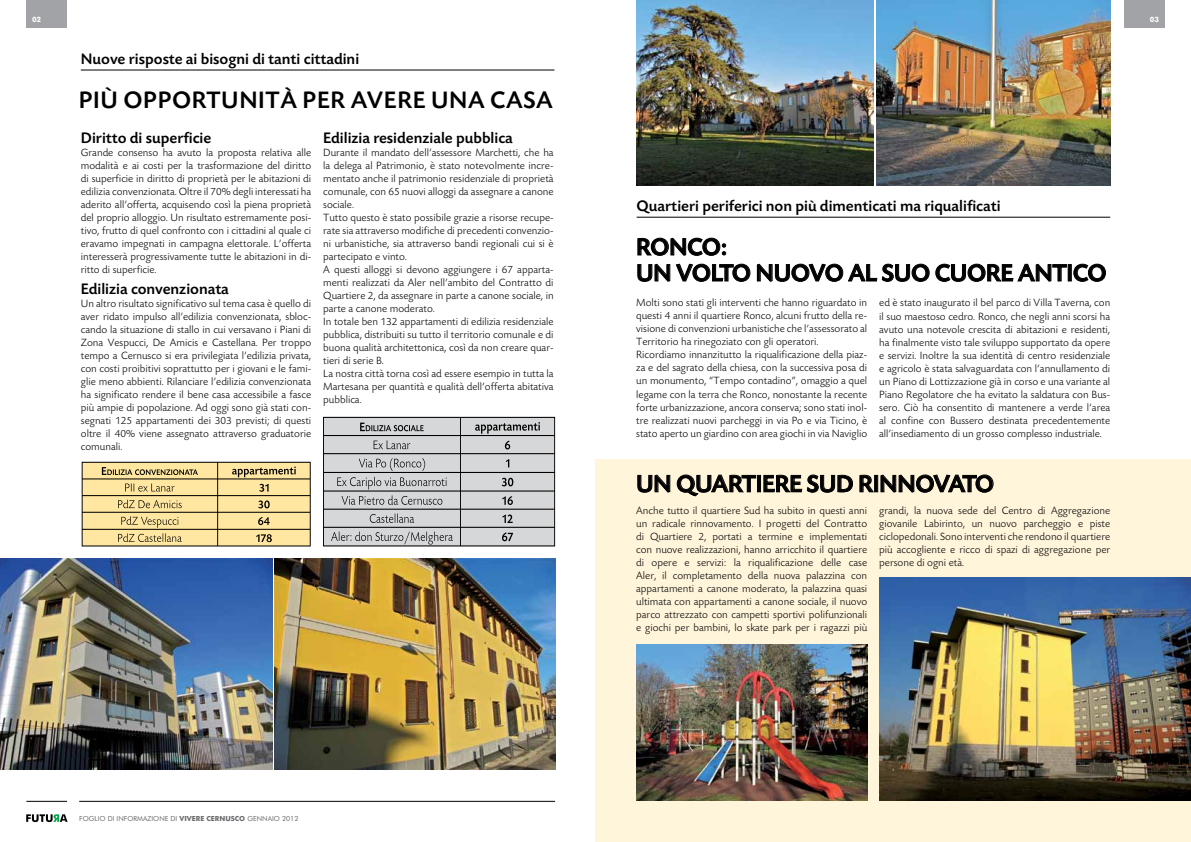
<style>
.page{position:relative;width:1191px;height:842px;background:#fff}
.page>*{position:absolute;margin:0;border:0;box-sizing:border-box;transform-origin:0 0}
.t1{font:500 25px/26px "Today SB";letter-spacing:-.01em;color:#000}
.t2{font:500 25px "Today SB";letter-spacing:.025em;color:#000}
.t3{font:500 16px "Today SB";color:#000}
.t4{font:300 11px/13px "Today SB";color:#000;text-align:justify}
.t5{font:700 7.3px "Futura BT";color:#fff}
.t6{font:7px "Futura BT";color:#6b6c6f}
.s1{font-weight:700}
</style>
<div class="page">
<svg style="left:26px;top:814px;width:42px;height:8px"></svg>
<hr style="left:26px;top:801px;width:41px;height:1px;background:#000">
<hr style="left:79px;top:801px;width:476px;height:1px;background:#000">
<div style="left:1124px;top:0;width:40px;height:27px;background:#a1a3a6"></div>
<img style="left:636px;top:0;width:237px;height:185px">
<img style="left:876px;top:0;width:234px;height:185px">
<div style="left:595px;top:459px;width:596px;height:383px;background:#fff5db"></div>
<div style="left:27px;top:0;width:40px;height:27px;background:#a1a3a6"></div>
<svg style="left:637px;top:238px;width:89px;height:18px"></svg>
<svg style="left:637px;top:264px;width:33px;height:18px"></svg>
<svg style="left:676px;top:264px;width:74px;height:18px"></svg>
<svg style="left:757px;top:264px;width:172px;height:18px"></svg>
<svg style="left:935px;top:264px;width:132px;height:18px"></svg>
<svg style="left:1073px;top:264px;width:33px;height:18px"></svg>
<svg style="left:637px;top:475px;width:33px;height:18px"></svg>
<svg style="left:677px;top:474px;width:79px;height:22px"></svg>
<div style="left:757px;top:475px;width:3px;height:17px;border:1px solid #000"></div>
<svg style="left:763px;top:474px;width:90px;height:19px"></svg>
<svg style="left:859px;top:475px;width:14px;height:17px"></svg>
<div style="left:874px;top:475px;width:3px;height:17px;border:1px solid #000"></div>
<svg style="left:880px;top:474px;width:113px;height:19px"></svg>
<hr style="left:81px;top:70px;width:473px;height:1px;background:#000">
<hr style="left:636px;top:217px;width:474px;height:1px;background:#000">
<img style="left:0;top:559px;width:272px;height:210px">
<img style="left:274px;top:559px;width:281px;height:210px">
<img style="left:879px;top:578px;width:312px;height:222px">
<img style="left:636px;top:645px;width:231px;height:156px">
<hr style="left:82px;top:546px;width:136px;height:1px;background:#000">
<hr style="left:218px;top:546px;width:93px;height:1px;background:#000">
<svg style="left:82px;top:462px;width:229px;height:84px;background:#dec98c"></svg>
<hr style="left:323px;top:546px;width:137px;height:1px;background:#000">
<hr style="left:460px;top:546px;width:95px;height:1px;background:#000">
<svg style="left:323px;top:417px;width:232px;height:129px;background:#bbbdbe"></svg>
<p class="t5" style="left:32px;top:15px;width:11px">02</p>
<p class="t5" style="left:1149px;top:15px;width:11px">03</p>
<h2 class="t3" style="left:81px;top:50px;width:280px">nuove risposte ai bisogni di tanti cittadini</h2>
<h1 class="t2" style="left:79px;top:86px;width:471px">più opportunità per avere una casa</h1>
<h2 class="t3" style="left:81px;top:130px;width:132px">diritto di superficie</h2>
<p class="t4" style="left:81px;top:147px;width:232px">Grande consenso ha avuto la proposta relativa alle modalità e ai costi per la trasformazione del diritto di superficie in diritto di proprietà per le abitazioni di edilizia convenzionata. Oltre il 70% degli interessati ha aderito all’offerta, acquisendo così la piena proprietà del proprio alloggio. Un risultato estremamente posi&shy;tivo, frutto di quel confronto con i cittadini al quale ci eravamo impegnati in campagna elettorale. L’offerta interesserà progressivamente tutte le abitazioni in di&shy;ritto di superficie.</p>
<h2 class="t3" style="left:81px;top:281px;width:150px">edilizia convenzionata</h2>
<p class="t4" style="left:81px;top:298px;width:232px">Un altro risultato significativo sul tema casa è quello di aver ridato impulso all’edilizia convenzionata, sbloc&shy;cando la situazione di stallo in cui versavano i Piani di Zona Vespucci, De Amicis e Castellana. Per troppo tempo a Cernusco si era privilegiata l’edilizia privata, con costi proibitivi soprattutto per i giovani e le fami&shy;glie meno abbienti. Rilanciare l’edilizia convenzionata ha significato rendere il bene casa accessibile a fasce più ampie di popolazione. Ad oggi sono già stati con&shy;segnati 125 appartamenti dei 303 previsti; di questi oltre il 40% viene assegnato attraverso graduatorie comunali.</p>
<h2 class="t3" style="left:323px;top:130px;width:191px">edilizia residenziale pubblica</h2>
<p class="t4" style="left:323px;top:147px;width:232px;text-align:left">Durante il mandato dell’assessore Marchetti, che ha la delega al Patrimonio, è stato notevolmente incre&shy;mentato anche il patrimonio residenziale di proprietà comunale, con 65 nuovi alloggi da assegnare a canone sociale.<br>Tutto questo è stato possibile grazie a risorse recupe&shy;rate sia attraverso modifiche di precedenti convenzio&shy;ni urbanistiche, sia attraverso bandi regionali cui si è partecipato e vinto.<br>A questi alloggi si devono aggiungere i 67 apparta&shy;menti realizzati da Aler nell’ambito del Contratto di Quartiere 2, da assegnare in parte a canone sociale, in parte a canone moderato.<br>In totale ben 132 appartamenti di edilizia residenziale pubblica, distribuiti su tutto il territorio comunale e di buona qualità architettonica, così da non creare quar&shy;tieri di serie B.<br>La nostra città torna così ad essere esempio in tutta la Martesana per quantità e qualità dell’offerta abitativa pubblica.</p>
<p class="t6" style="left:79px;top:814px;width:221px">FOGLIO DI INFORMAZIONE DI <span class="s1">VIVERE CERNUSCO</span> GENNAIO 2012</p>
<h2 class="t3" style="left:636px;top:198px;width:365px">quartieri periferici non più dimenticati ma riqualificati</h2>
<h1 class="t1" style="left:636px;top:235px;width:472px">ronco:<br>un volto nuovo al suo cuore antico</h1>
<p class="t4" style="left:636px;top:297px;width:232px;text-align:left">Molti sono stati gli interventi che hanno riguardato in questi 4 anni il quartiere Ronco, alcuni frutto della re&shy;visione di convenzioni urbanistiche che l’assessorato al Territorio ha rinegoziato con gli operatori.<br>Ricordiamo innanzitutto la riqualificazione della piaz&shy;za e del sagrato della chiesa, con la successiva posa di un monumento, “Tempo contadino”, omaggio a quel legame con la terra che Ronco, nonostante la recente forte urbanizzazione, ancora conserva; sono stati inol&shy;tre realizzati nuovi parcheggi in via Po e via Ticino, è stato aperto un giardino con area giochi in via Naviglio</p>
<p class="t4" style="left:879px;top:297px;width:232px">ed è stato inaugurato il bel parco di Villa Taverna, con il suo maestoso cedro. Ronco, che negli anni scorsi ha avuto una notevole crescita di abitazioni e residenti, ha finalmente visto tale sviluppo supportato da opere e servizi. Inoltre la sua identità di centro residenziale e agricolo è stata salvaguardata con l’annullamento di un Piano di Lottizzazione già in corso e una variante al Piano Regolatore che ha evitato la saldatura con Bus&shy;sero. Ciò ha consentito di mantenere a verde l’area al confine con Bussero destinata precedentemente all’insediamento di un grosso complesso industriale.</p>
<h1 class="t1" style="left:636px;top:471px;width:359px">un quartiere sud rinnovato</h1>
<p class="t4" style="left:636px;top:505px;width:232px">Anche tutto il quartiere Sud ha subito in questi anni un radicale rinnovamento. I progetti del Contratto di Quartiere 2, portati a termine e implementati con nuove realizzazioni, hanno arricchito il quartiere di opere e servizi: la riqualificazione delle case Aler, il completamento della nuova palazzina con appartamenti a canone moderato, la palazzina quasi ultimata con appartamenti a canone sociale, il nuovo parco attrezzato con campetti sportivi polifunzionali e giochi per bambini, lo skate park per i ragazzi più</p>
<p class="t4" style="left:879px;top:505px;width:232px">grandi, la nuova sede del Centro di Aggregazione giovanile Labirinto, un nuovo parcheggio e piste ciclopedonali. Sono interventi che rendono il quartiere più accogliente e ricco di spazi di aggregazione per persone di ogni età.</p>
</div>
